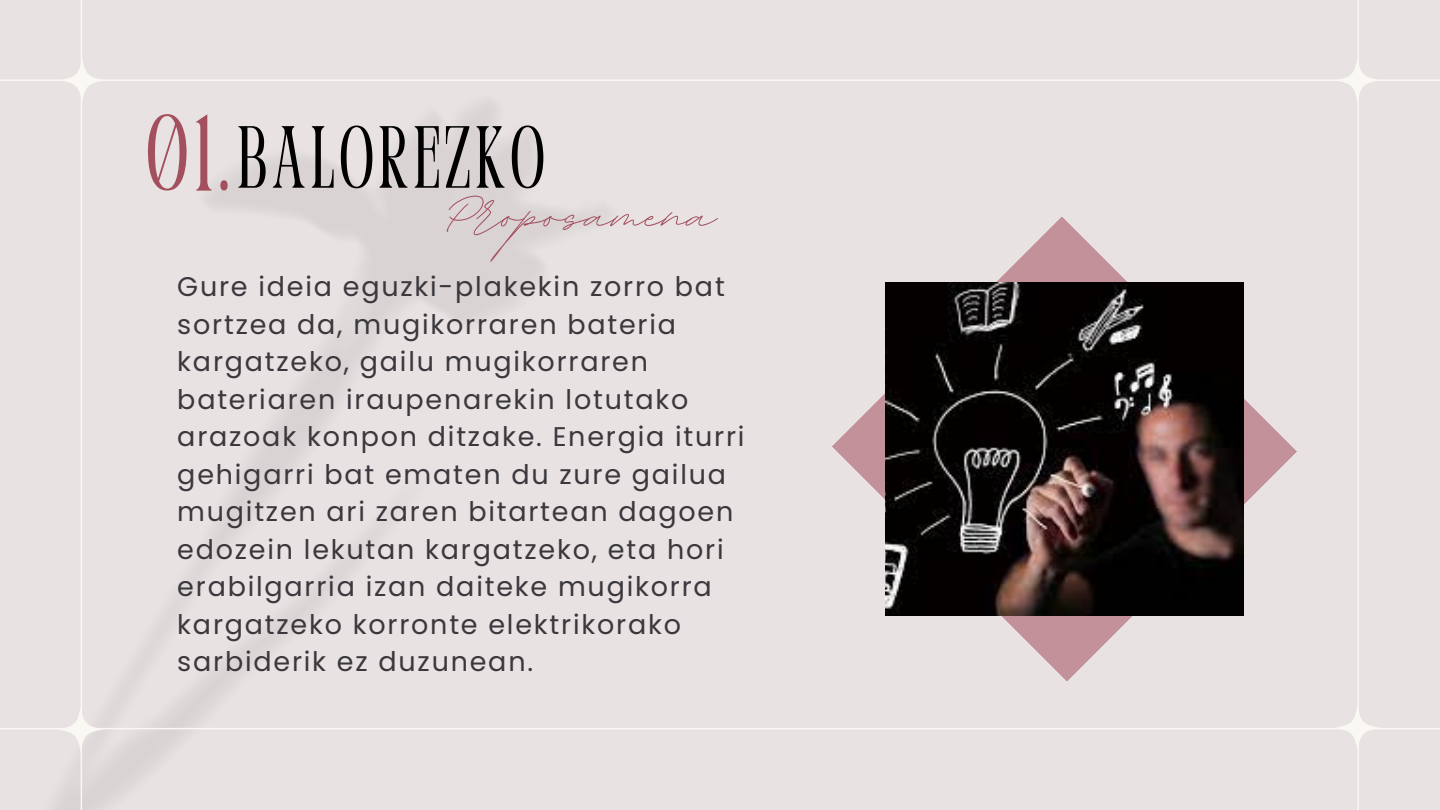
<style>
.page{position:relative;width:1440px;height:810px;background:#e8e2e2}
.page>*{position:absolute;margin:0;border:0;box-sizing:border-box;transform-origin:0 0}
.t1{font:condensed 107px "Perandoryv 2";color:#a44f5e}
.t2{font:88px "BD Script";color:#a44f5e}
.t3{font:condensed 88px "Perandoryv 2";letter-spacing:.065em;color:#000}
.t4{font:27px/37.5px "Poppins";letter-spacing:.065em;color:#3a383d}
</style>
<div class="page">
<svg style="left:832px;top:216px;width:465px;height:465px"></svg>
<img style="left:885px;top:283px;width:359px;height:332px">
<hr style="left:81px;top:0;width:1px;height:810px;background:#f9f8f3">
<hr style="left:1358px;top:0;width:1px;height:810px;background:#f9f8f3">
<hr style="left:0;top:728px;width:1440px;height:1px;background:#f9f8f3">
<hr style="left:0;top:80px;width:1440px;height:1px;background:#f9f8f3">
<svg style="left:58px;top:707px;width:45px;height:45px"></svg>
<svg style="left:1335px;top:705px;width:45px;height:45px"></svg>
<svg style="left:1335px;top:58px;width:45px;height:45px"></svg>
<svg style="left:59px;top:58px;width:45px;height:45px"></svg>
<p class="t1" style="left:147px;top:110px;width:83px">01.</p>
<p class="t3" style="left:238px;top:122px;width:308px">BALOREZKO</p>
<p class="t2" style="left:445px;top:156px;width:272px">Proposamena</p>
<p class="t4" style="left:177px;top:268px;width:569px">Gure ideia eguzki-plakekin zorro bat sortzea da, mugikorraren bateria kargatzeko, gailu mugikorraren bateriaren iraupenarekin lotutako arazoak konpon ditzake. Energia iturri gehigarri bat ematen du zure gailua mugitzen ari zaren bitartean dagoen edozein lekutan kargatzeko, eta hori erabilgarria izan daiteke mugikorra kargatzeko korronte elektrikorako sarbiderik ez duzunean.</p>
</div>
